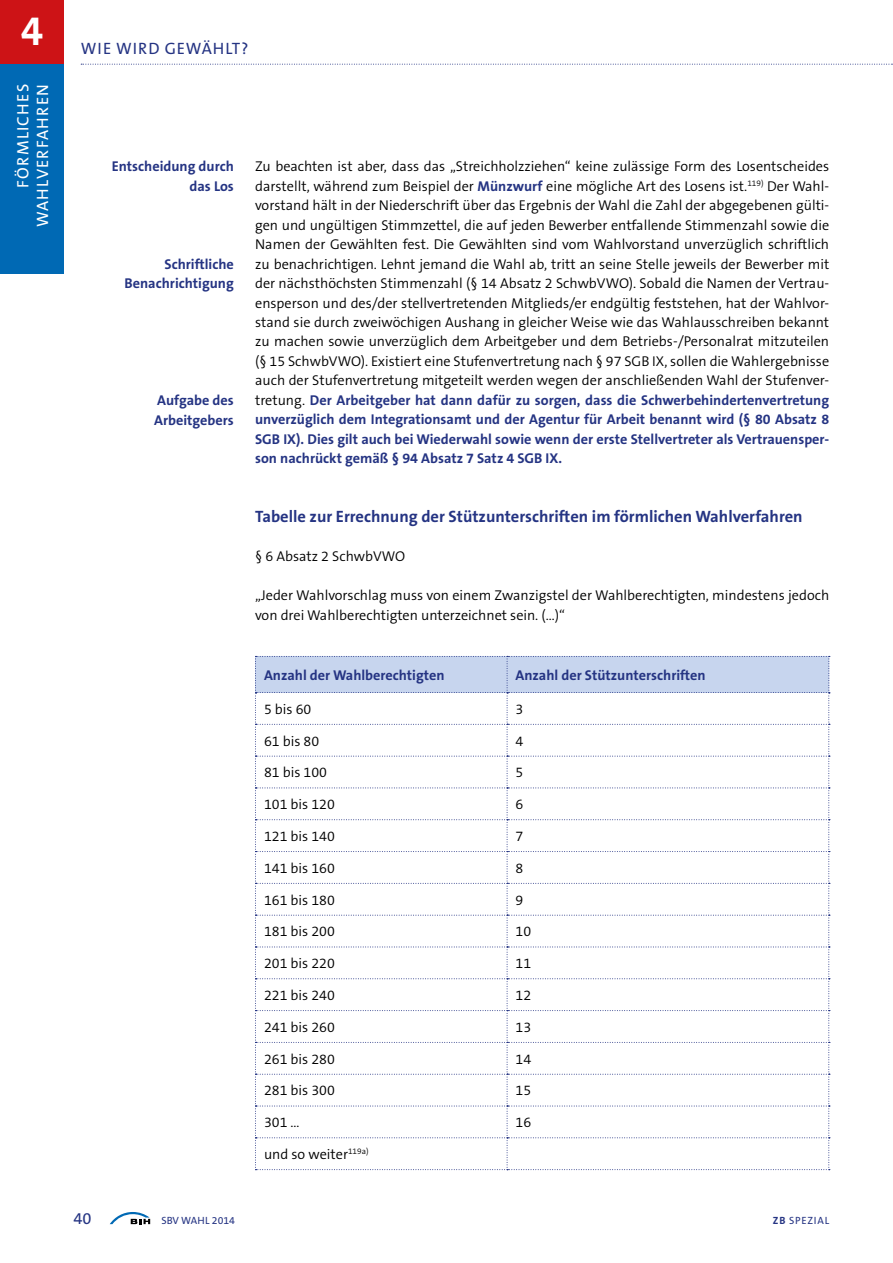
<style>
.page{position:relative;width:893px;height:1263px;background:#fff}
.page>*{position:absolute;margin:0;border:0;box-sizing:border-box;transform-origin:0 0}
.t1{font:40.5px "The Sans Bold Caps";color:#fff}
.Überschrift3{font:700 16.5px "The Sans B W7";color:#253483}
.t2{font:16.5px/19.8px "The Sans B W5 Plain";letter-spacing:.075em;color:#fff;text-align:right}
.t3{font:16.5px "The Sans B W5 Plain";letter-spacing:.055em;color:#253483}
.Fließtext{font:300 14.25px/19.5px "The Sans B W4";color:#000;text-align:justify}
.Fließtext-2{font:700 14.25px/19.5px "The Sans B W7";color:#253483}
.t4{font:10.5px "The Sans B W5 Plain";color:#253483}
.t5{font:10.5px "The Sans B W5 Plain";letter-spacing:.075em;color:#253483}
.s1{font-family:"The Sans B W7";font-weight:700;color:#253483}
.s2{font-family:"The Sans B W7";font-weight:700}
</style>
<div class="page">
<svg style="left:110px;top:1212px;width:40px;height:12px"></svg>
<svg style="left:81px;top:64px;width:812px;height:1px"></svg>
<div style="left:0;top:64px;width:64px;height:210px;background:#0069b4"></div>
<div style="left:0;top:0;width:64px;height:64px;background:#cd1316"></div>
<svg style="left:255px;top:656px;width:575px;height:514px"></svg>
<h1 class="t1" style="left:21px;top:-3px;width:24px">4</h1>
<p class="t2" style="left:13px;top:227px;width:145px;rotate:-90deg">FÖRMLICHES<br>WAHLVERFAHREN</p>
<p class="t3" style="left:81px;top:38px;width:169px">WIE WIRD GEWÄHLT?</p>
<p class="Fließtext-2" style="left:112px;top:157px;width:123px;text-align:right">Entscheidung durch das Los</p>
<p class="Fließtext-2" style="left:125px;top:254px;width:111px;text-align:right">Schriftliche<br>Benachrichtigung</p>
<p class="Fließtext-2" style="left:154px;top:391px;width:81px">Aufgabe des<br>Arbeitgebers</p>
<p class="Fließtext" style="left:255px;top:157px;width:576px">Zu beachten ist aber, dass das „Streichholzziehen“ keine zulässige Form des Losentscheides darstellt, während zum Beispiel der <span class="s1">Münzwurf</span> eine mögliche Art des Losens ist.<sup>119)</sup> Der Wahl&shy;vorstand hält in der Niederschrift über das Ergebnis der Wahl die Zahl der abgegebenen gülti&shy;gen und ungültigen Stimmzettel, die auf jeden Bewerber entfallende Stimmenzahl sowie die Namen der Gewählten fest. Die Gewählten sind vom Wahlvorstand unverzüglich schriftlich zu benachrichtigen. Lehnt jemand die Wahl ab, tritt an seine Stelle jeweils der Bewerber mit der nächsthöchsten Stimmenzahl (§ 14 Absatz 2 SchwbVWO). Sobald die Namen der Vertrau&shy;ensperson und des/der stellvertretenden Mitglieds/er endgültig feststehen, hat der Wahlvor&shy;stand sie durch zweiwöchigen Aushang in gleicher Weise wie das Wahlausschreiben bekannt zu machen sowie unverzüglich dem Arbeitgeber und dem Betriebs-/Personalrat mitzuteilen (§ 15 SchwbVWO). Existiert eine Stufenvertretung nach § 97 SGB IX, sollen die Wahlergebnisse auch der Stufenvertretung mitgeteilt werden wegen der anschließenden Wahl der Stufenver&shy;tretung. <span class="s1">Der Arbeitgeber hat dann dafür zu sorgen, dass die Schwerbehindertenvertretung unverzüglich dem Integrationsamt und der Agentur für Arbeit benannt wird (§ 80 Absatz 8</span></p>
<p class="Fließtext-2" style="left:255px;top:429px;width:576px">SGB IX). Dies gilt auch bei Wiederwahl sowie wenn der erste Stellvertreter als Vertrauensper&shy;son nachrückt gemäß § 94 Absatz 7 Satz 4 SGB IX.</p>
<p class="Überschrift3" style="left:255px;top:506px;width:549px">Tabelle zur Errechnung der Stützunterschriften im förmlichen Wahlverfahren</p>
<p class="Fließtext" style="left:255px;top:547px;width:152px">§ 6 Absatz 2 SchwbVWO</p>
<p class="Fließtext" style="left:255px;top:586px;width:576px">„Jeder Wahlvorschlag muss von einem Zwanzigstel der Wahlberechtigten, mindestens jedoch von drei Wahlberechtigten unterzeichnet sein. (...)“</p>
<p class="Fließtext-2" style="left:264px;top:665px;width:182px">Anzahl der Wahlberechtigten</p>
<p class="Fließtext-2" style="left:516px;top:665px;width:192px">Anzahl der Stützunterschriften</p>
<p class="Fließtext" style="left:264px;top:699px;width:49px">5 bis 60</p>
<p class="Fließtext" style="left:516px;top:699px;width:9px">3</p>
<p class="Fließtext" style="left:264px;top:731px;width:57px">61 bis 80</p>
<p class="Fließtext" style="left:516px;top:731px;width:9px">4</p>
<p class="Fließtext" style="left:264px;top:763px;width:65px">81 bis 100</p>
<p class="Fließtext" style="left:516px;top:763px;width:9px">5</p>
<p class="Fließtext" style="left:264px;top:795px;width:72px">101 bis 120</p>
<p class="Fließtext" style="left:516px;top:795px;width:9px">6</p>
<p class="Fließtext" style="left:264px;top:826px;width:72px">121 bis 140</p>
<p class="Fließtext" style="left:516px;top:826px;width:9px">7</p>
<p class="Fließtext" style="left:264px;top:858px;width:72px">141 bis 160</p>
<p class="Fließtext" style="left:516px;top:858px;width:9px">8</p>
<p class="Fließtext" style="left:264px;top:890px;width:72px">161 bis 180</p>
<p class="Fließtext" style="left:516px;top:890px;width:9px">9</p>
<p class="Fließtext" style="left:264px;top:922px;width:72px">181 bis 200</p>
<p class="Fließtext" style="left:516px;top:922px;width:17px">10</p>
<p class="Fließtext" style="left:264px;top:954px;width:72px">201 bis 220</p>
<p class="Fließtext" style="left:516px;top:954px;width:17px">11</p>
<p class="Fließtext" style="left:264px;top:985px;width:72px">221 bis 240</p>
<p class="Fließtext" style="left:516px;top:985px;width:17px">12</p>
<p class="Fließtext" style="left:264px;top:1017px;width:72px">241 bis 260</p>
<p class="Fließtext" style="left:516px;top:1017px;width:17px">13</p>
<p class="Fließtext" style="left:264px;top:1049px;width:72px">261 bis 280</p>
<p class="Fließtext" style="left:516px;top:1049px;width:17px">14</p>
<p class="Fließtext" style="left:264px;top:1081px;width:72px">281 bis 300</p>
<p class="Fließtext" style="left:516px;top:1081px;width:17px">15</p>
<p class="Fließtext" style="left:264px;top:1113px;width:37px">301 ...</p>
<p class="Fließtext" style="left:516px;top:1113px;width:17px">16</p>
<p class="Fließtext" style="left:264px;top:1144px;width:106px">und so weiter<sup>119a)</sup></p>
<p class="t3" style="left:73px;top:1208px;width:20px">40</p>
<p class="t4" style="left:161px;top:1214px;width:75px">SBV WAHL 2014</p>
<p class="t5" style="left:773px;top:1214px;width:58px"><span class="s2">ZB</span> SPEZIAL</p>
</div>
